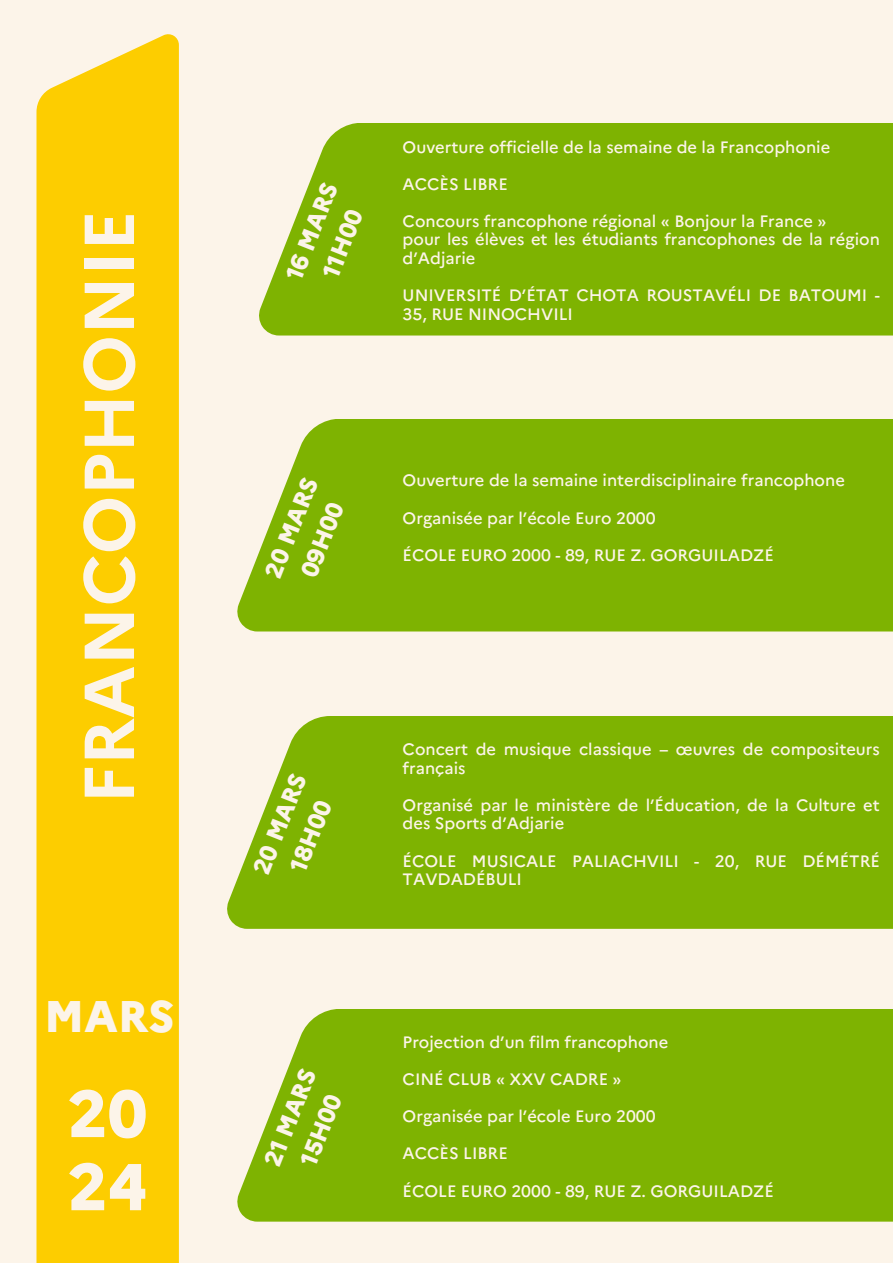
<style>
.page{position:relative;width:893px;height:1263px;background:#fcf4e9}
.page>*{position:absolute;margin:0;border:0;box-sizing:border-box;transform-origin:0 0}
.t1{font:700 70.5px "Marianne";color:#fcf4e9}
.t2{font:800 66px/73.1px "Marianne";color:#fcf4e9}
.t3{font:800 44.25px "Marianne";color:#fcf4e9}
.t4{font:800 31.5px "Marianne";color:#fcf4e9}
.t5{font:800 24px/33.2px "Marianne";color:#fcf4e9;text-align:center}
.t6{font:500 16.5px/18.6px "Marianne";color:#fcf4e9}
</style>
<div class="page">
<div style="left:36px;top:34px;width:143px;height:1229px;background:#fdcd00"></div>
<div style="left:259px;top:123px;width:634px;height:212px;background:#7eb301"></div>
<div style="left:237px;top:419px;width:656px;height:212px;background:#7eb301"></div>
<div style="left:227px;top:716px;width:666px;height:213px;background:#7eb301"></div>
<div style="left:237px;top:1009px;width:656px;height:212px;background:#7eb301"></div>
<p class="t1" style="left:54px;top:804px;width:595px;rotate:-90deg">FRANCOPHONIE</p>
<h6 class="t3" style="left:44px;top:981px;width:132px">MARS</h6>
<p class="t2" style="left:68px;top:1071px;width:81px">20<br>24</p>
<h6 class="t5" style="left:275px;top:272px;width:104px;rotate:-68deg">16 MARS<br>11H00</h6>
<h1 class="t6" style="left:403px;top:136px;width:429px">Ouverture officielle de la semaine de la Francophonie</h1>
<h3 class="t6" style="left:403px;top:173px;width:107px">ACCÈS LIBRE</h3>
<h2 class="t6" style="left:403px;top:210px;width:425px">Concours francophone régional « Bonjour la France »</h2>
<h5 class="t6" style="left:403px;top:229px;width:479px">pour les élèves et les étudiants francophones de la région d’Adjarie</h5>
<p class="t6" style="left:403px;top:285px;width:479px">UNIVERSITÉ D’ÉTAT CHOTA ROUSTAVÉLI DE BATOUMI -<br>35, RUE NINOCHVILI</p>
<h5 class="t5" style="left:254px;top:569px;width:107px;rotate:-68deg">20 MARS<br>09H00</h5>
<p class="t6" style="left:403px;top:470px;width:444px">Ouverture de la semaine interdisciplinaire francophone</p>
<p class="t6" style="left:403px;top:507px;width:254px">Organisée par l’école Euro 2000</p>
<h6 class="t6" style="left:403px;top:544px;width:373px">ÉCOLE EURO 2000 - 89, RUE Z. GORGUILADZÉ</h6>
<h5 class="t5" style="left:243px;top:865px;width:107px;rotate:-68deg">20 MARS<br>18H00</h5>
<p class="t6" style="left:403px;top:739px;width:479px">Concert de musique classique – œuvres de compositeurs français</p>
<p class="t6" style="left:403px;top:794px;width:479px">Organisé par le ministère de l’Éducation, de la Culture et des Sports d’Adjarie</p>
<h6 class="t6" style="left:403px;top:850px;width:479px">ÉCOLE MUSICALE PALIACHVILI - 20, RUE DÉMÉTRÉ<br>TAVDADÉBULI</h6>
<h5 class="t4" style="left:292px;top:1145px;width:99px;rotate:-68deg">19H00</h5>
<h6 class="t5" style="left:254px;top:1158px;width:104px;rotate:-68deg">21 MARS<br>15H00</h6>
<h4 class="t6" style="left:403px;top:1031px;width:267px">Projection d’un film francophone</h4>
<p class="t6" style="left:403px;top:1068px;width:220px">CINÉ CLUB « XXV CADRE »</p>
<h6 class="t6" style="left:403px;top:1106px;width:254px">Organisée par l’école Euro 2000</h6>
<p class="t6" style="left:403px;top:1143px;width:107px">ACCÈS LIBRE</p>
<h6 class="t6" style="left:403px;top:1180px;width:373px">ÉCOLE EURO 2000 - 89, RUE Z. GORGUILADZÉ</h6>
</div>
